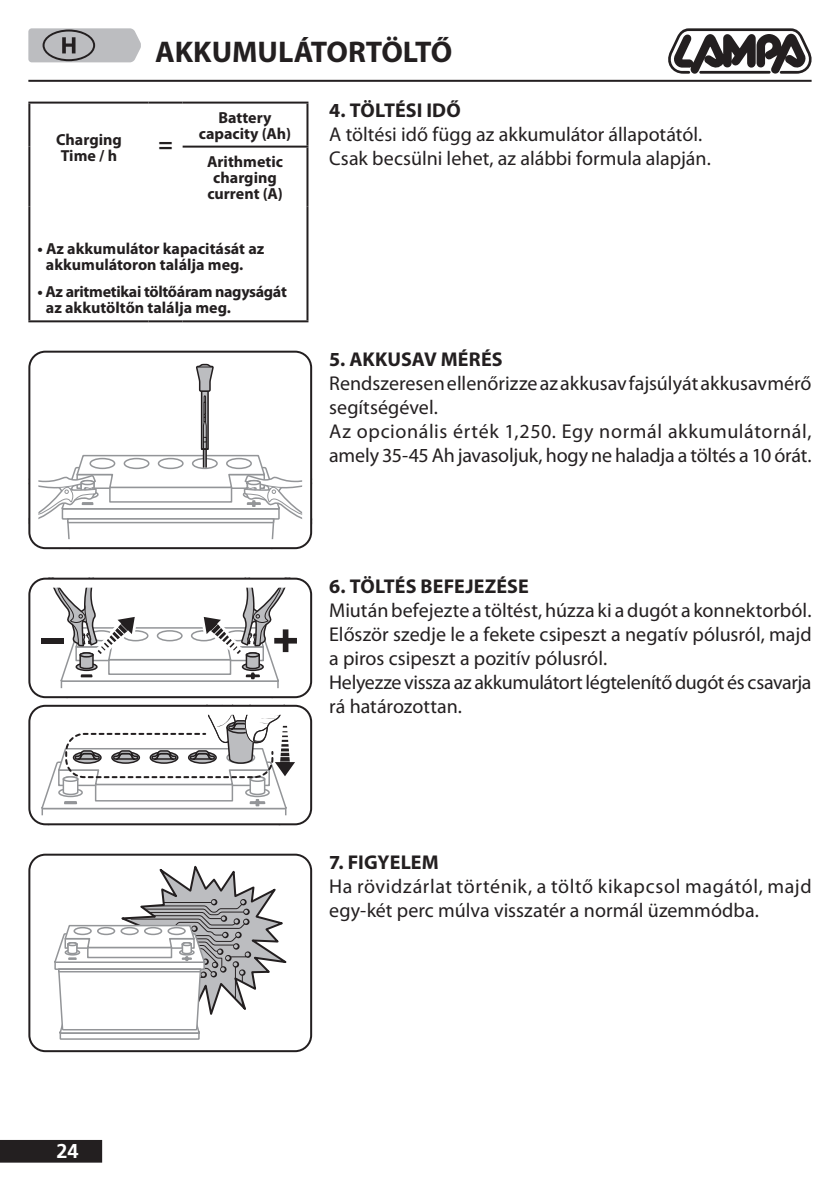
<style>
.page{position:relative;width:840px;height:1191px;background:#fff}
.page>*{position:absolute;margin:0;border:0;box-sizing:border-box;transform-origin:0 0}
.t1{font:700 30px "Myriad Pro";color:#231f20}
.t2{font:700 24px "Myriad Pro";color:#231f20}
.t3{font:20px/24px "Myriad Pro";color:#231f20}
.t4{font:20px/24px "Myriad Pro";letter-spacing:.02em;color:#231f20}
.t5{font:700 20px "Myriad Pro";letter-spacing:.005em;color:#231f20}
.t6{font:700 20px "Frutiger LT Std";color:#fff}
.t7{font:700 16px/16px "Myriad Pro";color:#231f20}
.t8{font:700 16px/16px "Myriad Pro";letter-spacing:-.02em;color:#231f20}
</style>
<div class="page">
<hr style="left:28px;top:80px;width:783px;height:2px;background:#231f20">
<div style="left:1px;top:1141px;width:100px;height:20px;background:#231f20"></div>
<div style="left:0;top:1140px;width:102px;height:22px;border:2px solid #231f20"></div>
<svg style="left:668px;top:28px;width:144px;height:46px"></svg>
<svg style="left:31px;top:351px;width:281px;height:198px"></svg>
<div style="left:28px;top:351px;width:284px;height:198px;border:2px solid #231f20;border-radius:16px"></div>
<svg style="left:31px;top:856px;width:281px;height:196px"></svg>
<div style="left:28px;top:853px;width:284px;height:199px;border:2px solid #231f20;border-radius:16px"></div>
<svg style="left:31px;top:580px;width:278px;height:118px"></svg>
<div style="left:28px;top:577px;width:284px;height:121px;border:2px solid #231f20;border-radius:16px"></div>
<svg style="left:31px;top:705px;width:278px;height:120px"></svg>
<div style="left:28px;top:705px;width:284px;height:120px;border:2px solid #231f20;border-radius:16px"></div>
<hr style="left:28px;top:102px;width:120px;height:2px;background:#231f20">
<hr style="left:28px;top:104px;width:2px;height:43px;background:#231f20">
<hr style="left:148px;top:102px;width:34px;height:2px;background:#231f20">
<hr style="left:182px;top:102px;width:126px;height:2px;background:#231f20">
<hr style="left:306px;top:104px;width:2px;height:42px;background:#231f20">
<hr style="left:28px;top:147px;width:2px;height:60px;background:#231f20">
<hr style="left:306px;top:148px;width:2px;height:59px;background:#231f20">
<hr style="left:28px;top:207px;width:2px;height:113px;background:#231f20">
<hr style="left:306px;top:207px;width:2px;height:113px;background:#231f20">
<hr style="left:28px;top:320px;width:120px;height:2px;background:#231f20">
<hr style="left:148px;top:320px;width:34px;height:2px;background:#231f20">
<hr style="left:182px;top:320px;width:126px;height:2px;background:#231f20">
<hr style="left:182px;top:146px;width:126px;height:2px;background:#231f20">
<svg style="left:28px;top:28px;width:113px;height:34px;background:#afafb2"></svg>
<h1 class="t1" style="left:155px;top:32px;width:298px">AKKUMULÁTORTÖLTŐ</h1>
<p class="t7" style="left:56px;top:131px;width:67px">Charging<br>Time / h</p>
<p class="t2" style="left:158px;top:128px;width:16px">=</p>
<p class="t7" style="left:199px;top:109px;width:94px;text-align:center">Battery capacity (Ah)</p>
<p class="t7" style="left:207px;top:153px;width:77px;text-align:center">Arithmetic charging current (A)</p>
<p class="t7" style="left:46px;top:240px;width:220px;text-indent:-8px">• Az akkumulátor kapacitását az akkumulátoron találja meg.</p>
<p class="t8" style="left:46px;top:283px;width:242px;text-indent:-8px">• Az aritmetikai töltőáram nagyságát az akkutöltőn találja meg.</p>
<p class="t5" style="left:329px;top:97px;width:133px">4. TÖLTÉSI IDŐ</p>
<p class="t3" style="left:329px;top:122px;width:383px">A töltési idő függ az akkumulátor állapotától.<br>Csak becsülni lehet, az alábbi formula alapján.</p>
<p class="t5" style="left:329px;top:346px;width:175px">5. AKKUSAV MÉRÉS</p>
<p class="t3" style="left:329px;top:371px;width:483px">Rendszeresen ellenőrizze az akkusav fajsúlyát akkusavmérő segítségével.<br>Az opcionális érték 1,250. Egy normál akkumulátornál, amely 35-45 Ah javasoljuk, hogy ne haladja a töltés a 10 órát.</p>
<p class="t5" style="left:329px;top:573px;width:201px">6. TÖLTÉS BEFEJEZÉSE</p>
<p class="t3" style="left:329px;top:597px;width:483px">Miután befejezte a töltést, húzza ki a dugót a konnektorból.<br>Először szedje le a fekete csipeszt a negatív pólusról, majd a piros csipeszt a pozitív pólusról.<br>Helyezze vissza az akkumulátort légtelenítő dugót és csavarja rá határozottan.</p>
<p class="t5" style="left:329px;top:849px;width:111px">7. FIGYELEM</p>
<p class="t4" style="left:329px;top:873px;width:483px">Ha rövidzárlat történik, a töltő kikapcsol magától, majd egy-két perc múlva visszatér a normál üzemmódba.</p>
<p class="t6" style="left:56px;top:1139px;width:24px">24</p>
</div>
